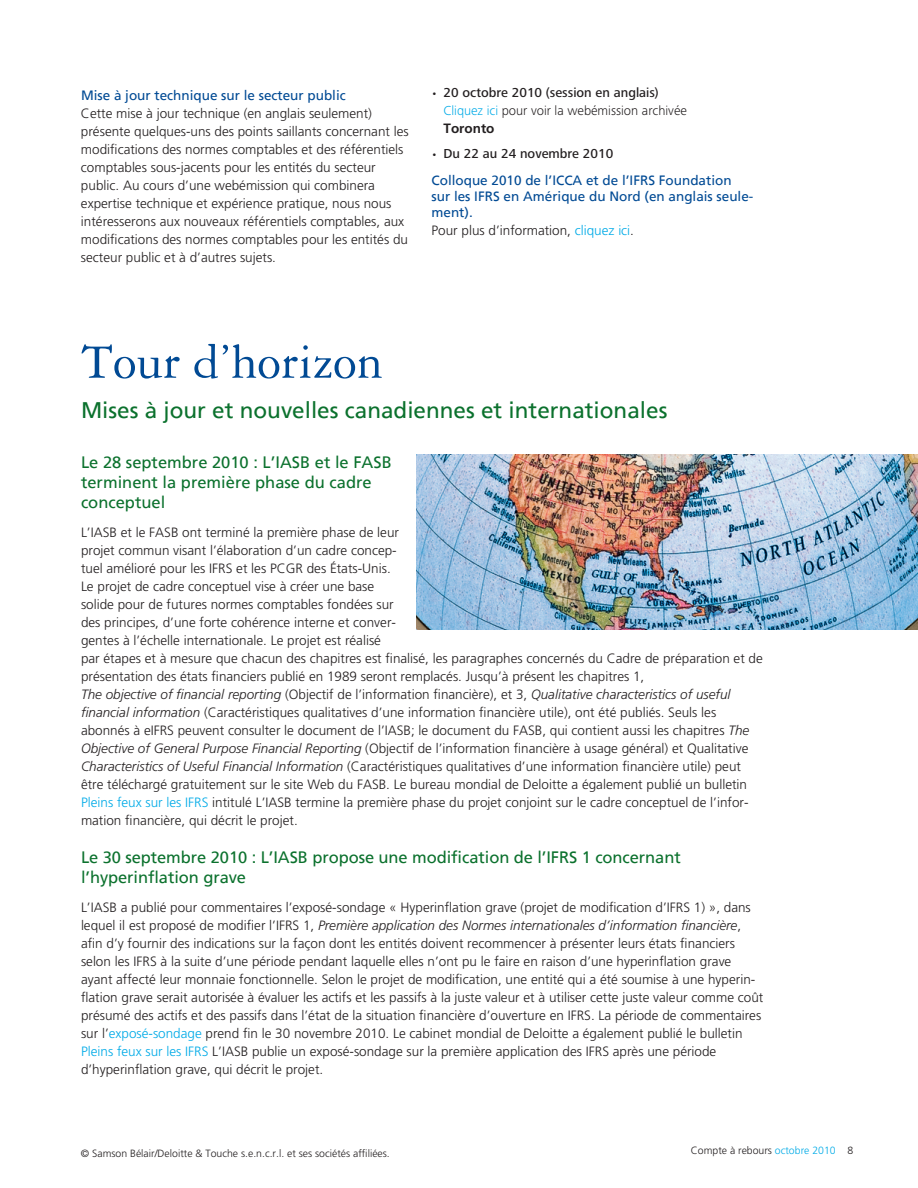
<style>
.page{position:relative;width:918px;height:1188px;background:#fff}
.page>*{position:absolute;margin:0;border:0;box-sizing:border-box;transform-origin:0 0}
.Heading_1{font:52.5px "Garamond Three";color:#014a94}
.Heading_2{font:22.5px "Frutiger";color:#0b712d}
.Heading_2-2{font:16.5px/19.8px "Frutiger";letter-spacing:-.005em;color:#0b712d}
.Body_copy{font:300 13.5px/18px "Frutiger";color:#231f20}
.Heading_3{font:300 13.5px/18px "Frutiger";color:#231f20}
.Bullet_list_niveau_1{font:500 13.5px/18px "Frutiger Next Pro";color:#231f20}
.Heading_3-2{font:13.5px/16.2px "Frutiger";color:#014a94}
.t1{font:300 10.5px "Frutiger";color:#231f20}
.s1{font-weight:400;color:#014a94}
.s2{font-size:10.5px}
.s3{font-weight:300;color:#00aae7}
.s4{font-weight:300}
.s5{font-family:"Frutiger LT Std";font-weight:700}
.s6{color:#00aae7}
.s7{font-style:italic}
.s8{color:#00abe7}
</style>
<div class="page">
<img style="left:417px;top:455px;width:501px;height:175px">
<p class="Heading_3" style="left:81px;top:86px;width:329px"><span class="s1">Mise à jour technique sur le secteur public<br></span>Cette mise à jour technique (en anglais seulement) présente quelques-uns des points saillants concernant les modifications des normes comptables et des référentiels comptables sous-jacents pour les entités du secteur public. Au cours d’une webémission qui combinera expertise technique et expérience pratique, nous nous intéresserons aux nouveaux référentiels comptables, aux modifications des normes comptables pour les entités du secteur public et à d’autres sujets.</p>
<p class="Bullet_list_niveau_1" style="left:444px;top:83px;width:245px;text-indent:-12px"><span class="s2">•</span> 20 octobre 2010 (session en anglais)<br><span class="s3">Cliquez ici</span> <span class="s4">pour voir la webémission archivée<br></span><span class="s5">Toronto</span></p>
<p class="Bullet_list_niveau_1" style="left:432px;top:144px;width:183px"><span class="s2">•</span> Du 22 au 24 novembre 2010</p>
<p class="Heading_3-2" style="left:432px;top:172px;width:323px">Colloque 2010 de l’ICCA et de l’IFRS Foundation sur les IFRS en Amérique du Nord (en anglais seule&shy;ment).</p>
<p class="Heading_3" style="left:432px;top:222px;width:204px">Pour plus d’information, <span class="s6">cliquez ici</span>.</p>
<p class="Heading_1" style="left:81px;top:333px;width:303px">Tour d’horizon</p>
<p class="Heading_2" style="left:81px;top:397px;width:588px">Mises à jour et nouvelles canadiennes et internationales</p>
<p class="Heading_2-2" style="left:81px;top:453px;width:312px">Le 28 septembre 2010 : L’IASB et le FASB terminent la première phase du cadre conceptuel</p>
<p class="Body_copy" style="left:81px;top:523px;width:683px">L’IASB et le FASB ont terminé la première phase de leur<br>projet commun visant l’élaboration d’un cadre concep-<br>tuel amélioré pour les IFRS et les PCGR des États-Unis.<br>Le projet de cadre conceptuel vise à créer une base<br>solide pour de futures normes comptables fondées sur<br>des principes, d’une forte cohérence interne et conver-<br>gentes à l’échelle internationale. Le projet est réalisé<br>par étapes et à mesure que chacun des chapitres est finalisé, les paragraphes concernés du Cadre de préparation et de présentation des états financiers publié en 1989 seront remplacés. Jusqu’à présent les chapitres 1,<br><span class="s7">The objective of financial reporting</span> (Objectif de l’information financière), et 3, <span class="s7">Qualitative characteristics of useful financial information</span> (Caractéristiques qualitatives d’une information financière utile), ont été publiés. Seuls les abonnés à eIFRS peuvent consulter le document de l’IASB; le document du FASB, qui contient aussi les chapitres <span class="s7">The Objective of General Purpose Financial Reporting</span> (Objectif de l’information financière à usage général) et Qualitative <span class="s7">Characteristics of Useful Financial Information</span> (Caractéristiques qualitatives d’une information financière utile) peut être téléchargé gratuitement sur le site Web du FASB. Le bureau mondial de Deloitte a également publié un bulletin <span class="s6">Pleins feux sur les IFRS</span> intitulé L’IASB termine la première phase du projet conjoint sur le cadre conceptuel de l’infor&shy;mation financière, qui décrit le projet.</p>
<p class="Heading_2-2" style="left:81px;top:847px;width:601px">Le 30 septembre 2010 : L’IASB propose une modification de l’IFRS 1 concernant l’hyperinflation grave</p>
<p class="Body_copy" style="left:81px;top:898px;width:684px">L’IASB a publié pour commentaires l’exposé-sondage « Hyperinflation grave (projet de modification d’IFRS 1) », dans lequel il est proposé de modifier l’IFRS 1, <span class="s7">Première application des Normes internationales d’information financière</span>, afin d’y fournir des indications sur la façon dont les entités doivent recommencer à présenter leurs états financiers selon les IFRS à la suite d’une période pendant laquelle elles n’ont pu le faire en raison d’une hyperinflation grave ayant affecté leur monnaie fonctionnelle. Selon le projet de modification, une entité qui a été soumise à une hyperin&shy;flation grave serait autorisée à évaluer les actifs et les passifs à la juste valeur et à utiliser cette juste valeur comme coût présumé des actifs et des passifs dans l’état de la situation financière d’ouverture en IFRS. La période de commentaires sur l’<span class="s6">exposé-sondage</span> prend fin le 30 novembre 2010. Le cabinet mondial de Deloitte a également publié le bulletin <span class="s6">Pleins feux sur les IFRS</span> L’IASB publie un exposé-sondage sur la première application des IFRS après une période d’hyperinflation grave, qui décrit le projet.</p>
<p class="t1" style="left:81px;top:1147px;width:310px">© Samson Bélair/Deloitte &amp; Touche s.e.n.c.r.l. et ses sociétés affiliées.</p>
<p class="t1" style="left:691px;top:1145px;width:164px">Compte à rebours <span class="s8">octobre 2010</span> 8</p>
</div>
